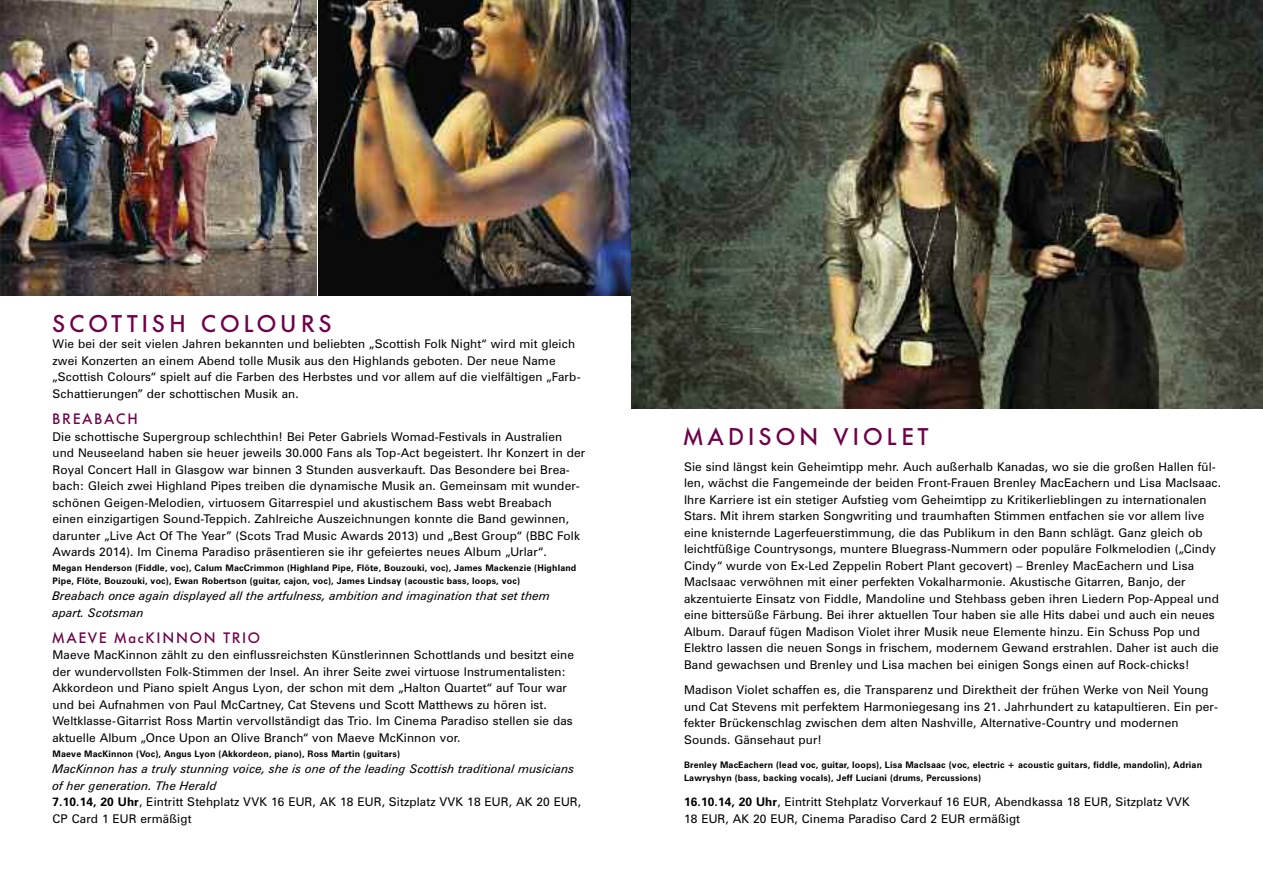
<style>
.page{position:relative;width:1263px;height:893px;background:#fff}
.page>*{position:absolute;margin:0;border:0;box-sizing:border-box;transform-origin:0 0}
.t1{font:500 24px "Futura BQ";letter-spacing:.17em;color:#6f0049}
.t2{font:500 15px "Futura BQ";letter-spacing:.115em;color:#6f0049}
.t3{font:12px/16.5px "Zurich BT";letter-spacing:.01em;color:#000}
.t4{font:italic 12px/16.5px "Zurich BT";color:#000}
.t5{font:700 9px/12.8px "Zurich BT";letter-spacing:.015em;color:#000}
.s1{font-weight:700;font-style:normal}
.s2{font-style:normal}
.s3{font-weight:700}
</style>
<div class="page">
<img style="left:0;top:0;width:317px;height:295px">
<img style="left:319px;top:0;width:312px;height:296px">
<img style="left:631px;top:0;width:632px;height:408px">
<h1 class="t1" style="left:53px;top:310px;width:281px">SCOTTISH COLOURS</h1>
<p class="t3" style="left:53px;top:337px;width:530px">Wie bei der seit vielen Jahren bekannten und beliebten „Scottish Folk Night“ wird mit gleich zwei Konzerten an einem Abend tolle Musik aus den Highlands geboten. Der neue Name „Scottish Colours“ spielt auf die Farben des Herbstes und vor allem auf die vielfältigen „Farb-Schattierungen” der schottischen Musik an.</p>
<p class="t2" style="left:53px;top:410px;width:87px">BREABACH</p>
<p class="t3" style="left:52px;top:429px;width:534px">Die schottische Supergroup schlechthin! Bei Peter Gabriels Womad-Festivals in Australien und Neuseeland haben sie heuer jeweils 30.000 Fans als Top-Act begeistert. Ihr Konzert in der Royal Concert Hall in Glasgow war binnen 3 Stunden ausverkauft. Das Besondere bei Brea&shy;bach: Gleich zwei Highland Pipes treiben die dynamische Musik an. Gemeinsam mit wunder&shy;schönen Geigen-Melodien, virtuosem Gitarrespiel und akustischem Bass webt Breabach einen einzigartigen Sound-Teppich. Zahlreiche Auszeichnungen konnte die Band gewinnen, darunter „Live Act Of The Year” (Scots Trad Music Awards 2013) und „Best Group“ (BBC Folk Awards 2014). Im Cinema Paradiso präsentieren sie ihr gefeiertes neues Album „Urlar“.</p>
<p class="t5" style="left:53px;top:562px;width:525px">Megan Henderson (Fiddle, voc), Calum MacCrimmon (Highland Pipe, Flöte, Bouzouki, voc), James Mackenzie (Highland<br>Pipe, Flöte, Bouzouki, voc), Ewan Robertson (guitar, cajon, voc), James Lindsay (acoustic bass, loops, voc)</p>
<p class="t4" style="left:53px;top:589px;width:499px">Breabach once again displayed all the artfulness, ambition and imagination that set them apart. Scotsman</p>
<p class="t2" style="left:53px;top:629px;width:209px">MAEVE MacKINNON TRIO</p>
<p class="t3" style="left:52px;top:648px;width:523px">Maeve MacKinnon zählt zu den einflussreichsten Künstlerinnen Schottlands und besitzt eine der wundervollsten Folk-Stimmen der Insel. An ihrer Seite zwei virtuose Instrumentalisten:<br>Akkordeon und Piano spielt Angus Lyon, der schon mit dem „Halton Quartet“ auf Tour war und bei Aufnahmen von Paul McCartney, Cat Stevens und Scott Matthews zu hören ist.<br>Weltklasse-Gitarrist Ross Martin vervollständigt das Trio. Im Cinema Paradiso stellen sie das aktuelle Album „Once Upon an Olive Branch“ von Maeve McKinnon vor.</p>
<p class="t5" style="left:53px;top:748px;width:349px">Maeve MacKinnon (Voc), Angus Lyon (Akkordeon, piano), Ross Martin (guitars)</p>
<p class="t4" style="left:53px;top:762px;width:530px">MacKinnon has a truly stunning voice, she is one of the leading Scottish traditional musicians of her generation. The Herald<br><span class="s1">7.10.14, 20 Uhr</span><span class="s2">, Eintritt Stehplatz VVK 16 EUR, AK 18 EUR, Sitzplatz VVK 18 EUR, AK 20 EUR, CP Card 1 EUR ermäßigt</span></p>
<h1 class="t1" style="left:684px;top:424px;width:246px">MADISON VIOLET</h1>
<p class="t3" style="left:684px;top:459px;width:539px">Sie sind längst kein Geheimtipp mehr. Auch außerhalb Kanadas, wo sie die großen Hallen fül&shy;len, wächst die Fangemeinde der beiden Front-Frauen Brenley MacEachern und Lisa MacIsaac.<br>Ihre Karriere ist ein stetiger Aufstieg vom Geheimtipp zu Kritikerlieblingen zu internationalen Stars. Mit ihrem starken Songwriting und traumhaften Stimmen entfachen sie vor allem live eine knisternde Lagerfeuerstimmung, die das Publikum in den Bann schlägt. Ganz gleich ob leichtfüßige Countrysongs, muntere Bluegrass-Nummern oder populäre Folkmelodien („Cindy Cindy“ wurde von Ex-Led Zeppelin Robert Plant gecovert) – Brenley MacEachern und Lisa MacIsaac verwöhnen mit einer perfekten Vokalharmonie. Akustische Gitarren, Banjo, der akzentuierte Einsatz von Fiddle, Mandoline und Stehbass geben ihren Liedern Pop-Appeal und eine bittersüße Färbung. Bei ihrer aktuellen Tour haben sie alle Hits dabei und auch ein neues Album. Darauf fügen Madison Violet ihrer Musik neue Elemente hinzu. Ein Schuss Pop und Elektro lassen die neuen Songs in frischem, modernem Gewand erstrahlen. Daher ist auch die Band gewachsen und Brenley und Lisa machen bei einigen Songs einen auf Rock-chicks!</p>
<p class="t3" style="left:684px;top:683px;width:535px">Madison Violet schaffen es, die Transparenz und Direktheit der frühen Werke von Neil Young und Cat Stevens mit perfektem Harmoniegesang ins 21. Jahrhundert zu katapultieren. Ein per&shy;fekter Brückenschlag zwischen dem alten Nashville, Alternative-Country und modernen Sounds. Gänsehaut pur!</p>
<p class="t5" style="left:684px;top:759px;width:519px">Brenley MacEachern (lead voc, guitar, loops), Lisa MacIsaac (voc, electric + acoustic guitars, fiddle, mandolin), Adrian<br>Lawryshyn (bass, backing vocals), Jeff Luciani (drums, Percussions)</p>
<p class="t3" style="left:684px;top:795px;width:507px"><span class="s3">16.10.14, 20 Uhr</span>, Eintritt Stehplatz Vorverkauf 16 EUR, Abendkassa 18 EUR, Sitzplatz VVK<br>18 EUR, AK 20 EUR, Cinema Paradiso Card 2 EUR ermäßigt</p>
</div>
